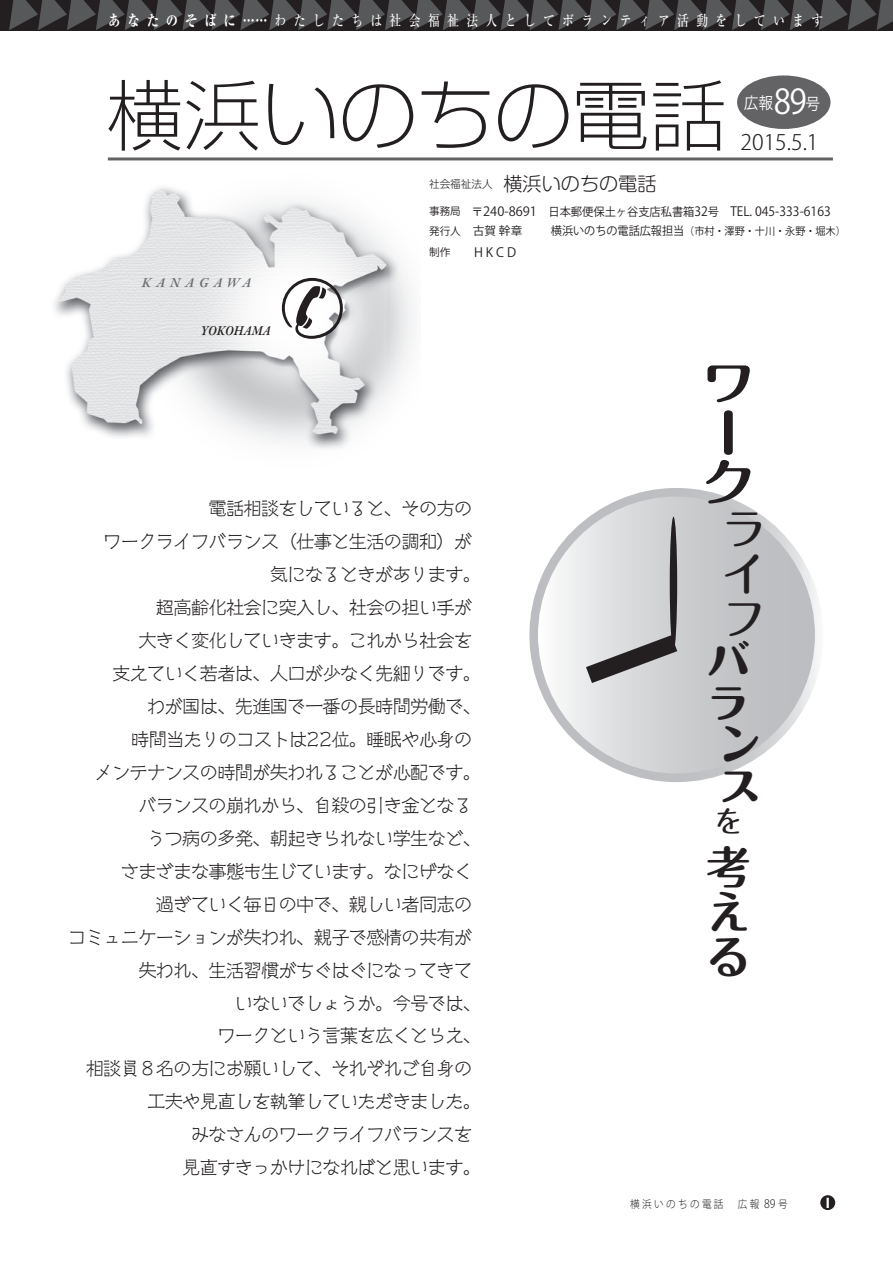
<style>
.page{position:relative;width:893px;height:1263px;background:#fff}
.page>*{position:absolute;margin:0;border:0;box-sizing:border-box;transform-origin:0 0}
.t1{font:300 expanded 77.55px "Shin Go Pr 6";color:#231f20}
.t2{font:700 49.65px/49.7px "Maru Fo Pro";color:#231f20;scale:1.14 1}
.t3{font:500 44.7px/44.7px "Maru Fo Pro";color:#231f20;text-align:justify}
.t4{font:700 44.7px/44.7px "Maru Fo Pro";color:#231f20;text-align:justify}
.t5{font:800 41.4px/41.4px "Maru Fo Pro";color:#231f20}
.t6{font:34.05px "Koz Go Pro";color:#fff;scale:.92 1}
.t7{font:500 28.65px "Maru Fo Pro";color:#231f20}
.t8{font:300 21.3px "Koz Go Pro";color:#231f20}
.t9{font:300 19.2px "Shin M Go Pro";color:#231f20}
.t10{font:300 17.55px "Cinema Letter Std";color:#231f20}
.t11{font:16.5px "Hira Kaku Pro W3";color:#fff;scale:.9 1}
.t12{font:500 14.85px "Ryumin Pr 6";letter-spacing:.61em;color:#fff;scale:.8 1}
.t13{font:700 14.85px "Gill Sans";color:#fff}
.t14{font:italic 600 13.8px "Garamond Premr Pro";letter-spacing:.345em;color:#6c6d70}
.t15{font:italic 600 13.8px "Garamond Premr Pro";color:#231f20;scale:.9 1}
.t16{font:12.75px "Koz Go Pro";color:#231f20}
.t17{font:10.65px "Koz Go Pro";color:#231f20}
.t18{font:300 10.65px "Koz Go Pro";letter-spacing:.25em;color:#231f20;scale:.9 1}
.s1{font-weight:800}
.s2{font-size:10.65px}
.s3{font-size:11.7px}
</style>
<div class="page">
<img style="left:54px;top:187px;width:360px;height:262px">
<div style="left:820px;top:1195px;width:15px;height:15px;background:#231f20;border-radius:50%"></div>
<svg style="left:282px;top:278px;width:61px;height:61px"></svg>
<div style="left:0;top:0;width:893px;height:31px;background:#231f20"></div>
<svg style="left:9px;top:0;width:884px;height:30px"></svg>
<div style="left:737px;top:75px;width:93px;height:54px;background:#636366;border-radius:50%"></div>
<hr style="left:108px;top:157px;width:725px;height:3px;background:#636366">
<svg style="left:529px;top:488px;width:294px;height:294px;background:#cbccce"></svg>
<div style="left:538px;top:497px;width:277px;height:276px;background:linear-gradient(to right,#f3f3f4,#b2b3b6);border-radius:138px"></div>
<div style="left:670px;top:517px;width:7px;height:134px;background:#231f20;border-radius:50%"></div>
<svg style="left:586px;top:635px;width:91px;height:48px;background:#989798"></svg>
<p class="t12" style="left:109px;top:9px;width:895px"><span class="s1">あなたのそばに……</span>わたしたちは社会福祉法人としてボランティア活動をしています</p>
<h1 class="t1" style="left:106px;top:52px;width:622px">横浜いのちの電話</h1>
<h3 class="t6" style="left:774px;top:79px;width:37px">89</h3>
<p class="t8" style="left:740px;top:128px;width:79px">2015.5.1</p>
<p class="t11" style="left:744px;top:88px;width:35px">広報</p>
<p class="t11" style="left:806px;top:89px;width:18px">号</p>
<p class="t14" style="left:142px;top:274px;width:111px">KANAGAWA</p>
<p class="t15" style="left:201px;top:322px;width:79px">YOKOHAMA</p>
<p class="t9" style="left:429px;top:168px;width:229px"><sup>社会福祉法人　</sup>横浜いのちの電話</p>
<p class="t16" style="left:429px;top:203px;width:403px"><span class="s2">事務局　</span><span class="s3">〒</span>240-8691 <span class="s3">日本郵便保土ヶ谷支店私書箱</span>32<span class="s3">号　</span>TEL. 045-333-6163</p>
<p class="t17" style="left:429px;top:224px;width:418px">発行人　<span class="s3">古賀幹章　　横浜いのちの電話広報担当</span>（市村・澤野・十川・永野・堀木）</p>
<p class="t16" style="left:429px;top:244px;width:89px"><span class="s2">制作　</span> HKCD</p>
<p class="t10" style="left:209px;top:495px;width:265px">電話相談をしていると、その方の</p>
<p class="t10" style="left:104px;top:528px;width:370px">ワークライフバランス（仕事と生活の調和）が</p>
<p class="t10" style="left:270px;top:561px;width:212px">気になるときがあります。</p>
<p class="t10" style="left:156px;top:594px;width:317px">超高齢化社会に突入し、社会の担い手が</p>
<p class="t10" style="left:139px;top:627px;width:335px">大きく変化していきます。これから社会を</p>
<p class="t10" style="left:112px;top:660px;width:370px">支えていく若者は、人口が少なく先細りです。</p>
<p class="t10" style="left:147px;top:693px;width:335px">わが国は、先進国で一番の長時間労働で、</p>
<p class="t10" style="left:132px;top:726px;width:342px">時間当たりのコストは22位。睡眠や心身の</p>
<p class="t10" style="left:95px;top:759px;width:387px">メンテナンスの時間が失われることが心配です。</p>
<p class="t10" style="left:139px;top:792px;width:335px">バランスの崩れから、自殺の引き金となる</p>
<p class="t10" style="left:147px;top:825px;width:335px">うつ病の多発、朝起きられない学生など、</p>
<p class="t10" style="left:121px;top:858px;width:352px">さまざまな事態も生じています。なにげなく</p>
<p class="t10" style="left:156px;top:891px;width:317px">過ぎていく毎日の中で、親しい者同志の</p>
<p class="t10" style="left:69px;top:924px;width:405px">コミュニケーションが失われ、親子で感情の共有が</p>
<p class="t10" style="left:139px;top:956px;width:335px">失われ、生活習慣がちぐはぐになってきて</p>
<p class="t10" style="left:235px;top:989px;width:247px">いないでしょうか。今号では、</p>
<p class="t10" style="left:218px;top:1022px;width:265px">ワークという言葉を広くとらえ、</p>
<p class="t10" style="left:86px;top:1055px;width:387px">相談員８名の方にお願いして、それぞれご自身の</p>
<p class="t10" style="left:147px;top:1088px;width:335px">工夫や見直しを執筆していただきました。</p>
<p class="t10" style="left:191px;top:1121px;width:282px">みなさんのワークライフバランスを</p>
<p class="t10" style="left:183px;top:1154px;width:300px">見直すきっかけになればと思います。</p>
<h2 class="t2" style="left:700px;top:352px;width:46px">ワーク</h2>
<h3 class="t3" style="left:722px;top:502px;width:40px">ライフ</h3>
<h3 class="t5" style="left:708px;top:636px;width:52px">バランス</h3>
<h3 class="t7" style="left:714px;top:798px;width:27px">を</h3>
<h3 class="t4" style="left:706px;top:840px;width:45px">考える</h3>
<p class="t18" style="left:630px;top:1197px;width:176px">横浜いのちの電話　広報 <span class="s3">89</span>号</p>
<p class="t13" style="left:824px;top:1194px;width:10px">1</p>
</div>
